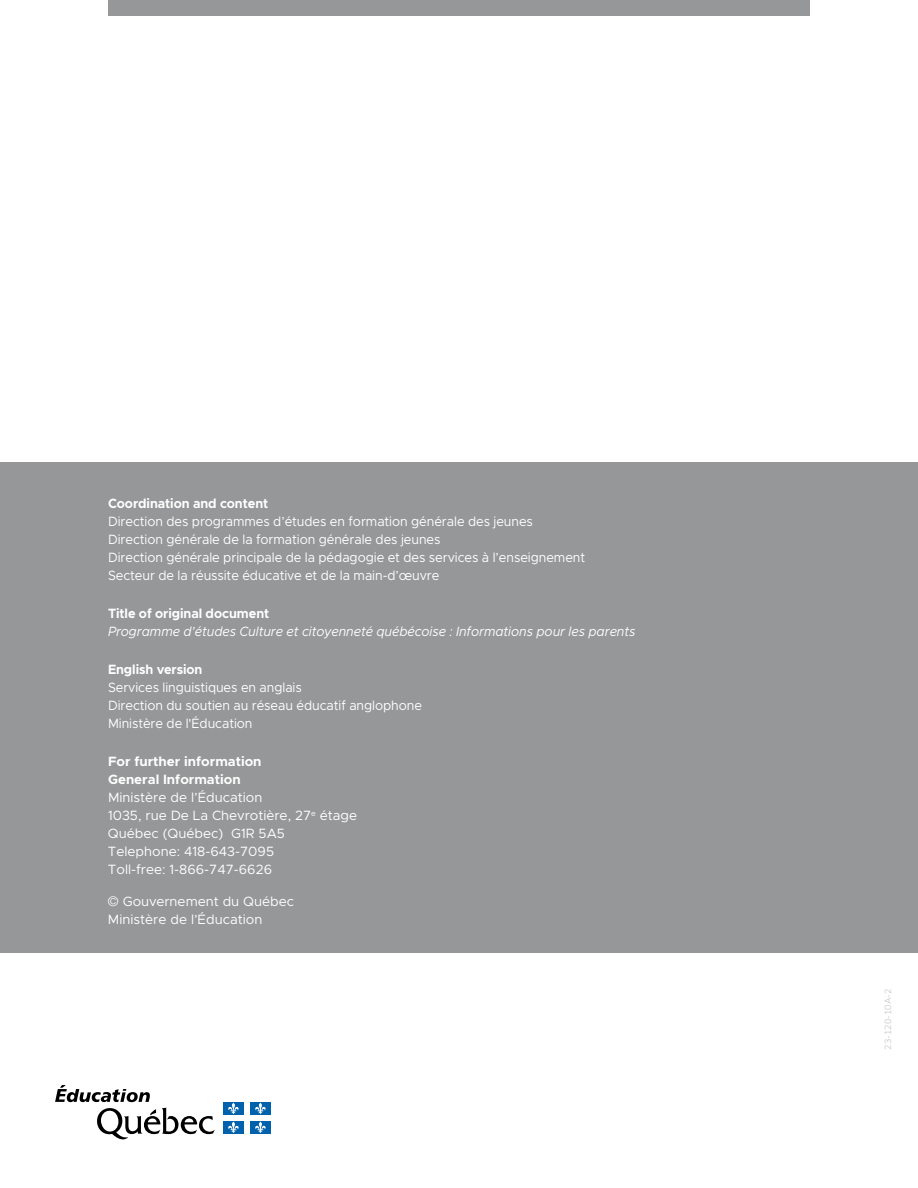
<style>
.page{position:relative;width:918px;height:1188px;background:#fff}
.page>*{position:absolute;margin:0;border:0;box-sizing:border-box;transform-origin:0 0}
.t1{font:13.5px/18px "Metropolis";letter-spacing:-.005em;color:#fff;scale:.95 1}
.t2{font:13.5px/18px "Metropolis";letter-spacing:-.005em;color:#fff}
.t3{font:italic 13.5px "Metropolis";letter-spacing:-.005em;color:#fff;scale:.95 1}
.t4{font:700 13.5px "Metropolis";letter-spacing:-.005em;color:#fff;scale:.95 1}
.t5{font:700 13.5px/18px "Metropolis";letter-spacing:-.005em;color:#fff}
.t6{font:300 9px "Nunito";color:#bfc0c1}
.s1{font-family:"Helvetica Neue";font-weight:300}
</style>
<div class="page">
<div style="left:0;top:462px;width:918px;height:491px;background:#969798"></div>
<div style="left:108px;top:0;width:702px;height:16px;background:#969798"></div>
<img style="left:55px;top:1085px;width:216px;height:55px">
<p class="t4" style="left:108px;top:494px;width:170px">Coordination and content</p>
<p class="t1" style="left:108px;top:512px;width:504px">Direction des programmes d’études en formation générale des jeunes Direction générale de la formation générale des jeunes<br>Direction générale principale de la pédagogie et des services à l’enseignement Secteur de la réussite éducative et de la main-d’œuvre</p>
<p class="t4" style="left:108px;top:605px;width:171px">Title of original document</p>
<p class="t3" style="left:108px;top:623px;width:557px">Programme d’études Culture et citoyenneté québécoise : Informations pour les parents</p>
<p class="t4" style="left:108px;top:661px;width:101px">English version</p>
<p class="t1" style="left:108px;top:678px;width:332px">Services linguistiques en anglais<br>Direction du soutien au réseau éducatif anglophone<br>Ministère de l'Éducation</p>
<p class="t5" style="left:108px;top:753px;width:155px">For further information<br>General Information</p>
<p class="t2" style="left:108px;top:789px;width:251px">Ministère de l’Éducation<br>1035, rue De La Chevrotière, 27<sup>e</sup> étage<br>Québec (Québec) G1R 5A5<br>Telephone: 418-643-7095<br>Toll-free: 1-866-747-6626</p>
<p class="t2" style="left:108px;top:892px;width:188px"><span class="s1">©</span> Gouvernement du Québec<br>Ministère de l’Éducation</p>
<p class="t6" style="left:881px;top:1050px;width:62px;rotate:-90deg">23-120-10A-2</p>
</div>
